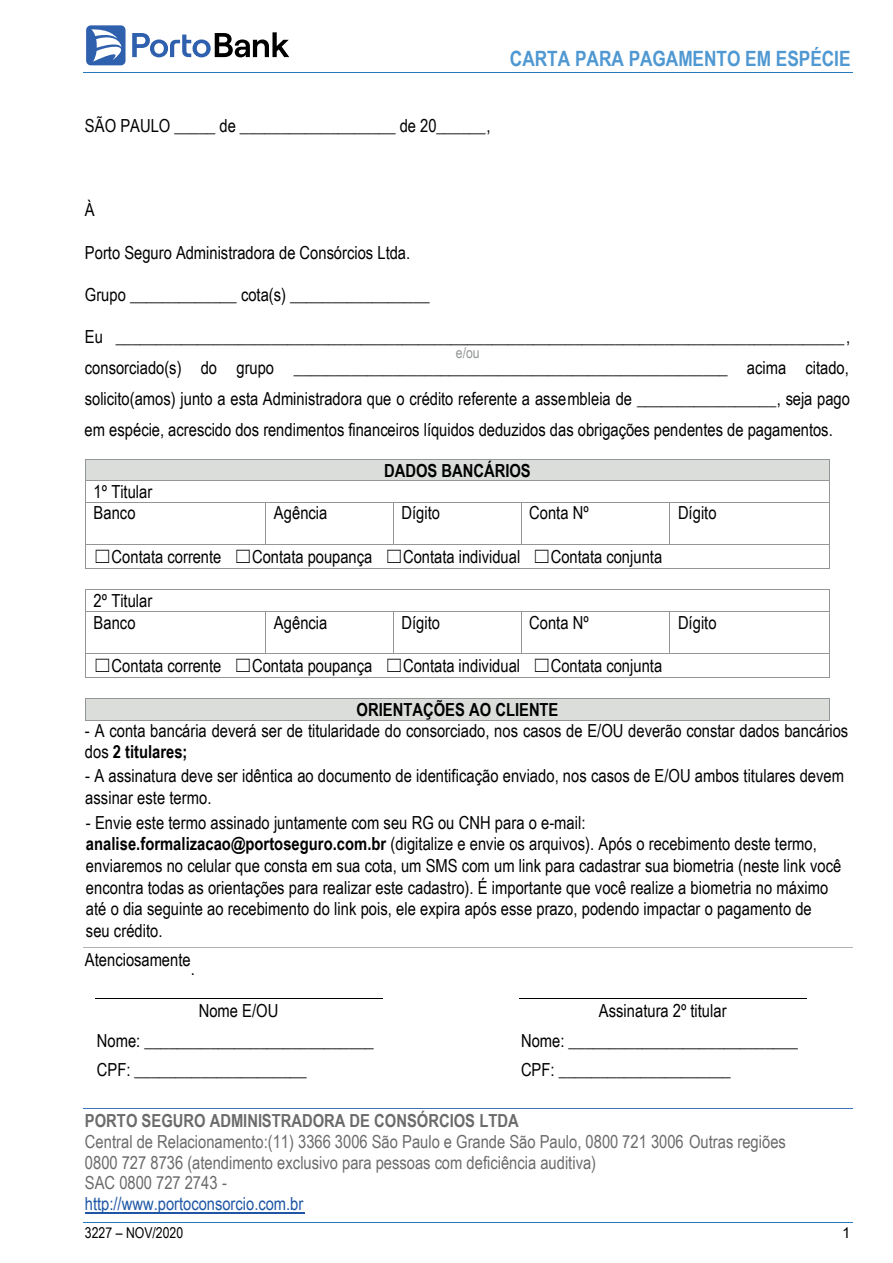
<style>
.page{position:relative;width:893px;height:1263px;background:#fff}
.page>*{position:absolute;margin:0;border:0;box-sizing:border-box;transform-origin:0 0}
.t1{font:700 21px "Arial Narrow";color:#4f98d2}
.t2{font:18px/21.6px "Arial Narrow";color:#000001}
.t3{font:18px/20.7px "Arial Narrow";color:#6c6b6c}
.t4{font:700 18px "Arial Narrow";color:#6c6b6c}
.t5{font:700 18px "Arial Narrow";color:#000001}
.t6{font:18px "Arial Narrow";color:#1e56a6}
.t7{font:15px "Arial Narrow";color:#000001}
.t8{font:15px "Arial Narrow";color:#939696}
.t9{font:15px "Arial";color:#000001}
.s1{font-family:"MS Gothic"}
.s2{font-weight:700}
</style>
<div class="page">
<hr style="left:83px;top:72px;width:770px;height:1px;background:#2778b9">
<hr style="left:83px;top:1222px;width:770px;height:1px;background:#2778b9">
<div style="left:86px;top:460px;width:743px;height:20px;background:#dbdddb"></div>
<hr style="left:86px;top:459px;width:743px;height:1px;background:#939696">
<hr style="left:86px;top:480px;width:743px;height:1px;background:#939696">
<svg style="left:85px;top:459px;width:1px;height:44px"></svg>
<hr style="left:86px;top:502px;width:179px;height:1px;background:#939696">
<hr style="left:266px;top:502px;width:127px;height:1px;background:#939696">
<hr style="left:394px;top:502px;width:127px;height:1px;background:#939696">
<hr style="left:521px;top:502px;width:149px;height:1px;background:#939696">
<hr style="left:670px;top:502px;width:159px;height:1px;background:#939696">
<svg style="left:829px;top:459px;width:1px;height:44px"></svg>
<hr style="left:85px;top:503px;width:1px;height:41px;background:#939696">
<hr style="left:265px;top:503px;width:1px;height:41px;background:#939696">
<hr style="left:393px;top:503px;width:1px;height:41px;background:#939696">
<hr style="left:521px;top:503px;width:1px;height:41px;background:#939696">
<hr style="left:670px;top:503px;width:1px;height:41px;background:#939696">
<hr style="left:829px;top:503px;width:1px;height:41px;background:#939696">
<hr style="left:86px;top:544px;width:179px;height:1px;background:#939696">
<hr style="left:266px;top:544px;width:127px;height:1px;background:#939696">
<hr style="left:394px;top:544px;width:127px;height:1px;background:#939696">
<hr style="left:521px;top:544px;width:149px;height:1px;background:#939696">
<hr style="left:670px;top:544px;width:159px;height:1px;background:#939696">
<svg style="left:85px;top:544px;width:1px;height:25px"></svg>
<hr style="left:86px;top:568px;width:743px;height:1px;background:#939696">
<svg style="left:829px;top:544px;width:1px;height:25px"></svg>
<hr style="left:86px;top:589px;width:743px;height:1px;background:#939696">
<svg style="left:85px;top:589px;width:1px;height:23px"></svg>
<hr style="left:86px;top:611px;width:179px;height:1px;background:#939696">
<hr style="left:266px;top:611px;width:127px;height:1px;background:#939696">
<hr style="left:394px;top:611px;width:127px;height:1px;background:#939696">
<hr style="left:521px;top:611px;width:149px;height:1px;background:#939696">
<hr style="left:670px;top:611px;width:159px;height:1px;background:#939696">
<svg style="left:829px;top:589px;width:1px;height:23px"></svg>
<hr style="left:85px;top:612px;width:1px;height:41px;background:#939696">
<hr style="left:265px;top:612px;width:1px;height:41px;background:#939696">
<hr style="left:393px;top:612px;width:1px;height:41px;background:#939696">
<hr style="left:521px;top:612px;width:1px;height:41px;background:#939696">
<hr style="left:670px;top:612px;width:1px;height:41px;background:#939696">
<hr style="left:829px;top:612px;width:1px;height:41px;background:#939696">
<hr style="left:86px;top:653px;width:179px;height:1px;background:#939696">
<hr style="left:266px;top:653px;width:127px;height:1px;background:#939696">
<hr style="left:394px;top:653px;width:127px;height:1px;background:#939696">
<hr style="left:521px;top:653px;width:149px;height:1px;background:#939696">
<hr style="left:670px;top:653px;width:159px;height:1px;background:#939696">
<svg style="left:85px;top:653px;width:1px;height:25px"></svg>
<hr style="left:86px;top:677px;width:743px;height:1px;background:#939696">
<svg style="left:829px;top:653px;width:1px;height:25px"></svg>
<div style="left:86px;top:699px;width:743px;height:21px;background:#dbdddb"></div>
<hr style="left:86px;top:698px;width:743px;height:1px;background:#939696">
<svg style="left:85px;top:698px;width:1px;height:23px"></svg>
<hr style="left:86px;top:720px;width:743px;height:1px;background:#939696">
<svg style="left:829px;top:698px;width:1px;height:23px"></svg>
<hr style="left:83px;top:947px;width:770px;height:1px;background:#b1b3b3">
<hr style="left:83px;top:1108px;width:770px;height:1px;background:#3d73ba">
<hr style="left:85px;top:1212px;width:219px;height:1px;background:#1e56a6">
<hr style="left:95px;top:998px;width:288px;height:1px;background:#000001">
<hr style="left:519px;top:998px;width:288px;height:1px;background:#000001">
<svg style="left:86px;top:25px;width:203px;height:40px"></svg>
<p class="t2" style="left:85px;top:114px;width:407px">SÃO PAULO _____ de ___________________ de 20______,</p>
<p class="t1" style="left:510px;top:42px;width:342px">CARTA PARA PAGAMENTO EM ESPÉCIE</p>
<p class="t2" style="left:85px;top:198px;width:11px">À</p>
<p class="t2" style="left:85px;top:241px;width:327px">Porto Seguro Administradora de Consórcios Ltda.</p>
<p class="t2" style="left:85px;top:283px;width:346px">Grupo _____________ cota(s) _________________</p>
<p class="t2" style="left:85px;top:320px;width:767px;line-height:31px;text-align:justify">Eu _________________________________________________________________________________________, consorciado(s) do grupo _____________________________________________________ acima citado, solicito(amos) junto a esta Administradora que o crédito referente a assembleia de _________________, seja pago em espécie, acrescido dos rendimentos financeiros líquidos deduzidos das obrigações pendentes de pagamentos.</p>
<p class="t5" style="left:384px;top:457px;width:148px">DADOS BANCÁRIOS</p>
<p class="t2" style="left:94px;top:480px;width:60px">1º Titular<br>Banco</p>
<p class="t8" style="left:456px;top:341px;width:25px">e/ou</p>
<p class="t2" style="left:274px;top:502px;width:55px">Agência</p>
<p class="t2" style="left:401px;top:502px;width:40px">Dígito</p>
<p class="t2" style="left:529px;top:502px;width:61px">Conta Nº</p>
<p class="t2" style="left:678px;top:502px;width:40px">Dígito</p>
<p class="t2" style="left:94px;top:545px;width:570px"><span class="s1">☐</span>Contata corrente <span class="s1">☐</span>Contata poupança <span class="s1">☐</span>Contata individual <span class="s1">☐</span>Contata conjunta</p>
<p class="t2" style="left:94px;top:589px;width:60px">2º Titular<br>Banco</p>
<p class="t2" style="left:274px;top:611px;width:55px">Agência</p>
<p class="t2" style="left:401px;top:611px;width:40px">Dígito</p>
<p class="t2" style="left:529px;top:611px;width:61px">Conta Nº</p>
<p class="t2" style="left:678px;top:611px;width:40px">Dígito</p>
<p class="t2" style="left:94px;top:654px;width:570px"><span class="s1">☐</span>Contata corrente <span class="s1">☐</span>Contata poupança <span class="s1">☐</span>Contata individual <span class="s1">☐</span>Contata conjunta</p>
<p class="t5" style="left:357px;top:696px;width:203px">ORIENTAÇÕES AO CLIENTE</p>
<p class="t2" style="left:85px;top:720px;width:765px;line-height:20.7px">- A conta bancária deverá ser de titularidade do consorciado, nos casos de E/OU deverão constar dados bancários dos <span class="s2">2 titulares;</span></p>
<p class="t2" style="left:85px;top:765px;width:760px">- A assinatura deve ser idêntica ao documento de identificação enviado, nos casos de E/OU ambos titulares devem assinar este termo.</p>
<p class="t2" style="left:86px;top:811px;width:757px">- Envie este termo assinado juntamente com seu RG ou CNH para o e-mail: <span class="s2">analise.formalizacao@portoseguro.com.br</span> (digitalize e envie os arquivos). Após o recebimento deste termo, enviaremos no celular que consta em sua cota, um SMS com um link para cadastrar sua biometria (neste link você encontra todas as orientações para realizar este cadastro). É importante que você realize a biometria no máximo até o dia seguinte ao recebimento do link pois, ele expira após esse prazo, podendo impactar o pagamento de<br>seu crédito.</p>
<p class="t2" style="left:85px;top:948px;width:107px">Atenciosamente</p>
<p class="t2" style="left:191px;top:957px;width:6px">.</p>
<p class="t2" style="left:97px;top:995px;width:278px;line-height:29.5px;text-indent:102px">Nome E/OU<br>Nome: ____________________________<br>CPF: _____________________</p>
<p class="t2" style="left:521px;top:995px;width:278px;line-height:29.5px;text-indent:78px">Assinatura 2º titular<br>Nome: ____________________________<br>CPF: _____________________</p>
<p class="t4" style="left:85px;top:1107px;width:435px">PORTO SEGURO ADMINISTRADORA DE CONSÓRCIOS LTDA</p>
<p class="t3" style="left:85px;top:1130px;width:703px">Central de Relacionamento:(11) 3366 3006 São Paulo e Grande São Paulo, 0800 721 3006 Outras regiões<br>0800 727 8736 (atendimento exclusivo para pessoas com deficiência auditiva)<br>SAC 0800 727 2743 -</p>
<p class="t6" style="left:85px;top:1190px;width:220px">http://www.portoconsorcio.com.br</p>
<p class="t7" style="left:85px;top:1222px;width:100px">3227 – NOV/2020</p>
<p class="t9" style="left:842px;top:1223px;width:10px">1</p>
</div>
